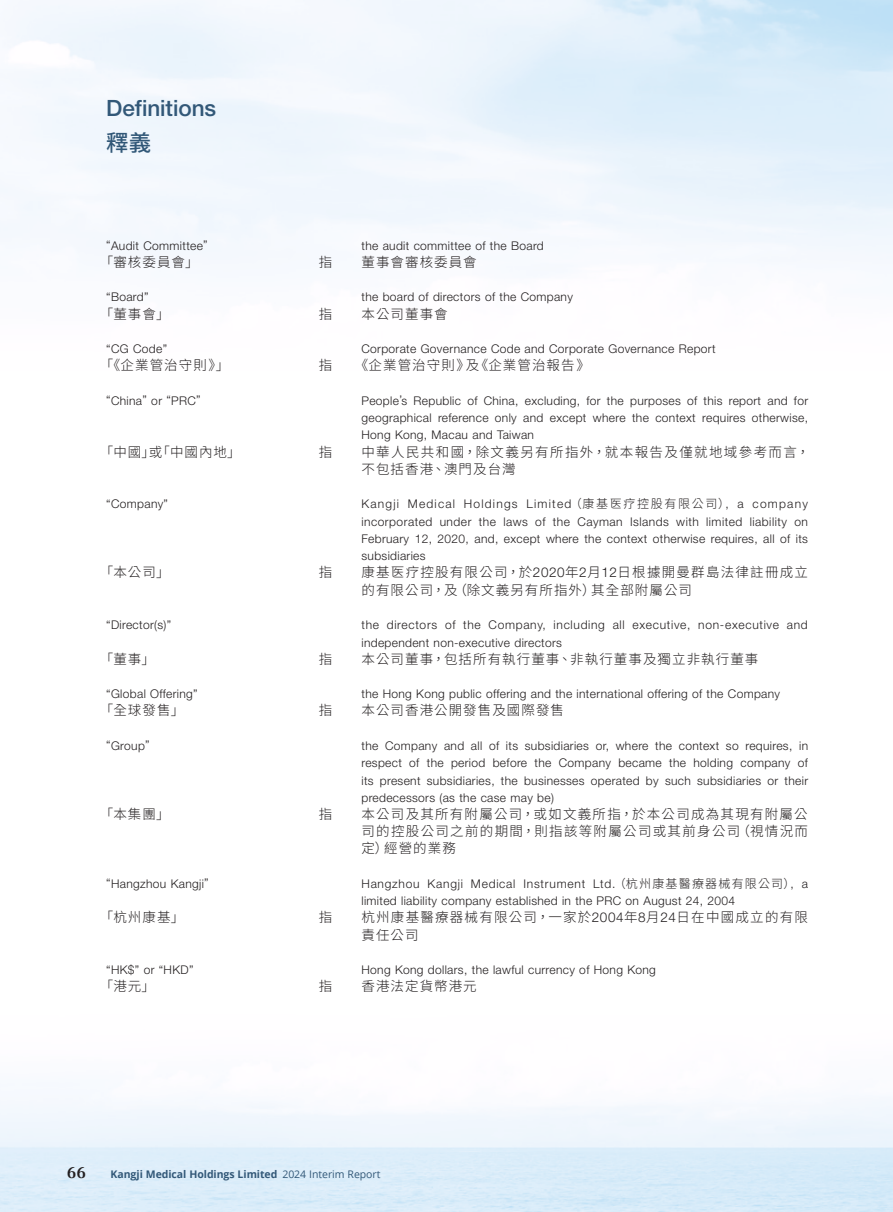
<style>
.page{position:relative;width:893px;height:1212px;background:#fff}
.page>*{position:absolute;margin:0;border:0;box-sizing:border-box;transform-origin:0 0}
.t1{font:500 22.5px "Helvetica Neue LT Std";color:#325878}
.t2{font:500 22.5px "Source Han Sans TC";color:#325878}
.t3{font:700 15px "Accent Graphic";color:#231f20}
.Body_Text{font:300 13.5px/17.2px "Source Han Sans TC";letter-spacing:.08em;color:#231f20}
.Body_Text-2{font:300 13.5px/17.2px "Source Han Sans TC";letter-spacing:.1em;color:#231f20}
.Body_Text-3{font:300 12px/17.2px "Helvetica Neue LT Std";letter-spacing:.03em;color:#231f20;text-align:justify}
.Body_Text-4{font:300 12px/17.2px "Helvetica Neue LT Std";letter-spacing:.06em;color:#231f20}
.t4{font:700 10.5px "Open Sans";letter-spacing:-.005em;color:#325878}
.s1{font-family:"Source Han Sans TC"}
.s2{font-family:"Helvetica Neue LT Std"}
.s3{font-weight:400}
</style>
<div class="page">
<h1 class="t1" style="left:106px;top:94px;width:112px">Definitions</h1>
<h1 class="t2" style="left:106px;top:130px;width:47px">釋義</h1>
<p class="Body_Text-3" style="left:106px;top:237px;width:103px">“Audit Committee”</p>
<p class="Body_Text-3" style="left:361px;top:237px;width:184px">the audit committee of the Board</p>
<p class="Body_Text" style="left:100px;top:253px;width:100px">「審核委員會」</p>
<p class="Body_Text" style="left:319px;top:253px;width:15px">指</p>
<p class="Body_Text" style="left:361px;top:253px;width:117px">董事會審核委員會</p>
<p class="Body_Text-3" style="left:106px;top:288px;width:44px">“Board”</p>
<p class="Body_Text-3" style="left:361px;top:288px;width:213px">the board of directors of the Company</p>
<p class="Body_Text" style="left:100px;top:305px;width:71px">「董事會」</p>
<p class="Body_Text" style="left:319px;top:305px;width:15px">指</p>
<p class="Body_Text" style="left:361px;top:305px;width:88px">本公司董事會</p>
<p class="Body_Text-3" style="left:106px;top:340px;width:62px">“CG Code”</p>
<p class="Body_Text-3" style="left:361px;top:340px;width:356px">Corporate Governance Code and Corporate Governance Report</p>
<p class="Body_Text" style="left:100px;top:357px;width:131px">「《企業管治守則》」</p>
<p class="Body_Text" style="left:319px;top:357px;width:15px">指</p>
<p class="Body_Text" style="left:355px;top:357px;width:236px">《企業管治守則》及《企業管治報告》</p>
<p class="Body_Text-3" style="left:106px;top:392px;width:96px">“China” or “PRC”</p>
<p class="Body_Text-3" style="left:361px;top:392px;width:448px">People’s Republic of China, excluding, for the purposes of this report and for geographical reference only and except where the context requires otherwise, Hong Kong, Macau and Taiwan</p>
<p class="Body_Text" style="left:100px;top:443px;width:142px">「中國」或「中國內地」</p>
<p class="Body_Text" style="left:319px;top:443px;width:15px">指</p>
<p class="Body_Text-2" style="left:361px;top:443px;width:450px">中華人民共和國，除文義另有所指外，就本報告及僅就地域參考而言，不包括香港、澳門及台灣</p>
<p class="Body_Text-3" style="left:106px;top:495px;width:63px">“Company”</p>
<p class="Body_Text-3" style="left:361px;top:495px;width:448px">Kangji Medical Holdings Limited<span class="s1">（康基医疗控股有限公司）</span>, a company incorporated under the laws of the Cayman Islands with limited liability on February 12, 2020, and, except where the context otherwise requires, all of its subsidiaries</p>
<p class="Body_Text" style="left:100px;top:564px;width:71px">「本公司」</p>
<p class="Body_Text" style="left:319px;top:564px;width:15px">指</p>
<p class="Body_Text" style="left:361px;top:564px;width:448px">康基医疗控股有限公司，於<span class="s2">2020</span>年<span class="s2">2</span>月<span class="s2">12</span>日根據開曼群島法律註冊成立的有限公司，及（除文義另有所指外）其全部附屬公司</p>
<p class="Body_Text-3" style="left:106px;top:616px;width:66px">“Director(s)”</p>
<p class="Body_Text-4" style="left:361px;top:616px;width:448px">the directors of the Company, including all executive, non-executive and independent non-executive directors</p>
<p class="Body_Text" style="left:100px;top:650px;width:57px">「董事」</p>
<p class="Body_Text" style="left:319px;top:650px;width:15px">指</p>
<p class="Body_Text" style="left:361px;top:650px;width:398px">本公司董事，包括所有執行董事、非執行董事及獨立非執行董事</p>
<p class="Body_Text-3" style="left:106px;top:685px;width:93px">“Global Offering”</p>
<p class="Body_Text-3" style="left:361px;top:685px;width:420px">the Hong Kong public offering and the international offering of the Company</p>
<p class="Body_Text" style="left:100px;top:702px;width:86px">「全球發售」</p>
<p class="Body_Text" style="left:319px;top:702px;width:15px">指</p>
<p class="Body_Text" style="left:361px;top:702px;width:204px">本公司香港公開發售及國際發售</p>
<p class="Body_Text-3" style="left:106px;top:737px;width:45px">“Group”</p>
<p class="Body_Text-3" style="left:361px;top:737px;width:448px">the Company and all of its subsidiaries or, where the context so requires, in respect of the period before the Company became the holding company of its present subsidiaries, the businesses operated by such subsidiaries or their predecessors (as the case may be)</p>
<p class="Body_Text" style="left:100px;top:805px;width:71px">「本集團」</p>
<p class="Body_Text" style="left:319px;top:805px;width:15px">指</p>
<p class="Body_Text" style="left:361px;top:805px;width:448px;text-align:justify">本公司及其所有附屬公司，或如文義所指，於本公司成為其現有附屬公司的控股公司之前的期間，則指該等附屬公司或其前身公司（視情況而定）經營的業務</p>
<p class="Body_Text-3" style="left:106px;top:875px;width:104px">“Hangzhou Kangji”</p>
<p class="Body_Text-3" style="left:361px;top:875px;width:448px">Hangzhou Kangji Medical Instrument Ltd.<span class="s1">（杭州康基醫療器械有限公司）</span>, a limited liability company established in the PRC on August 24, 2004</p>
<p class="Body_Text" style="left:100px;top:909px;width:86px">「杭州康基」</p>
<p class="Body_Text" style="left:319px;top:909px;width:15px">指</p>
<p class="Body_Text" style="left:361px;top:909px;width:448px">杭州康基醫療器械有限公司，一家於<span class="s2">2004</span>年<span class="s2">8</span>月<span class="s2">24</span>日在中國成立的有限責任公司</p>
<p class="Body_Text-3" style="left:106px;top:961px;width:89px">“HK$” or “HKD”</p>
<p class="Body_Text-3" style="left:361px;top:961px;width:296px">Hong Kong dollars, the lawful currency of Hong Kong</p>
<p class="Body_Text" style="left:100px;top:978px;width:57px">「港元」</p>
<p class="Body_Text" style="left:319px;top:978px;width:15px">指</p>
<p class="Body_Text" style="left:361px;top:978px;width:117px">香港法定貨幣港元</p>
<p class="t3" style="left:67px;top:1161px;width:21px">66</p>
<p class="t4" style="left:111px;top:1167px;width:271px">Kangji Medical Holdings Limited <span class="s3">2024 Interim Report</span></p>
</div>
